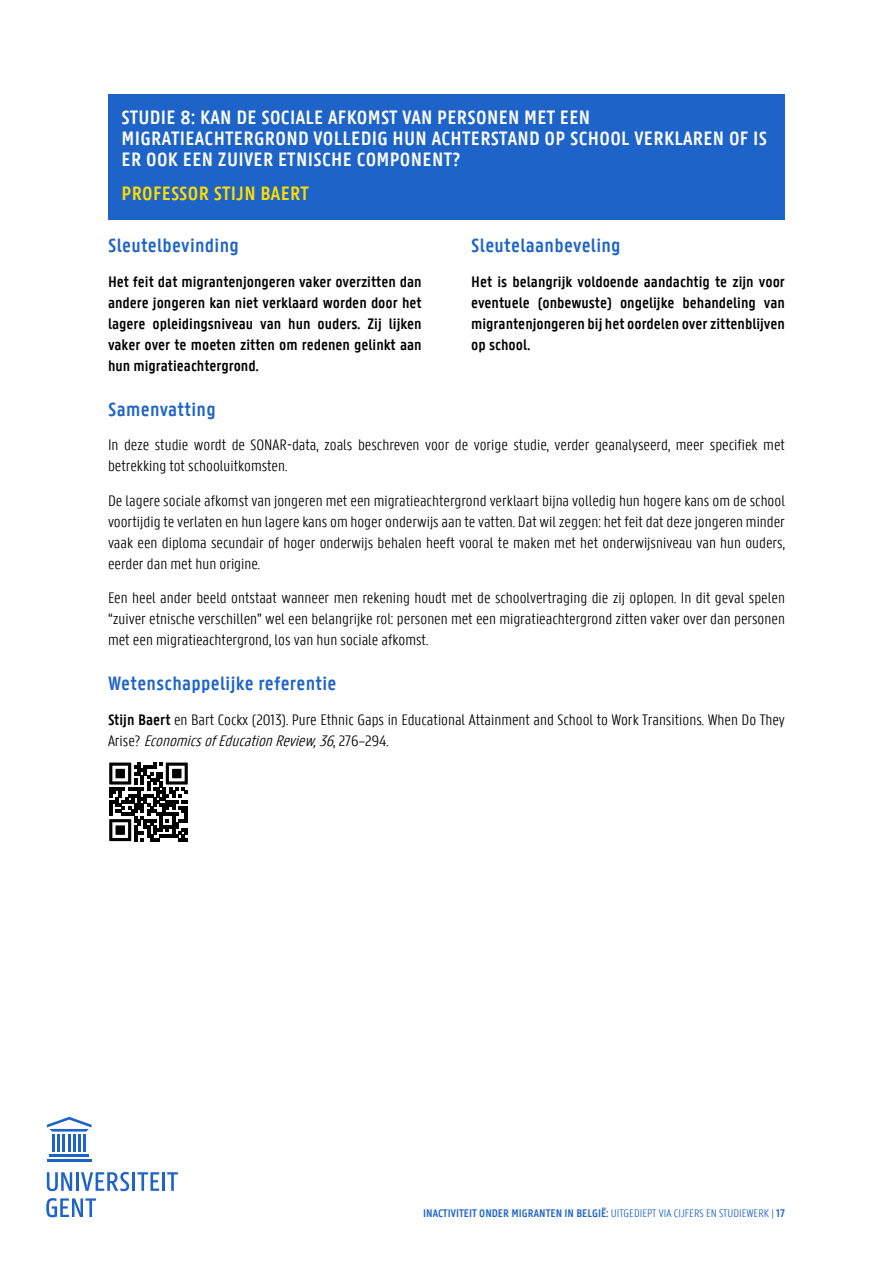
<style>
.page{position:relative;width:893px;height:1263px;background:#fff}
.page>*{position:absolute;margin:0;border:0;box-sizing:border-box;transform-origin:0 0}
.t1{font:600 21px/21px "U Gent Panno Text";letter-spacing:.015em;color:#fff}
.t2{font:600 21px "U Gent Panno Text";letter-spacing:.015em;color:#1e64c8}
.t3{font:600 21px "U Gent Panno Text";letter-spacing:.015em;color:#fd0}
.t4{font:300 16.5px/21px "U Gent Panno Text";color:#000}
.t5{font:600 16.5px/21px "U Gent Panno Text";color:#000;text-align:justify}
.t6{font:600 12px "U Gent Panno Text";color:#1e64c8}
.s1{font-weight:600}
.s2{font-style:italic}
.s3{font-weight:300}
</style>
<div class="page">
<hr style="left:49px;top:1154px;width:40px;height:2px;background:#1e64c8">
<hr style="left:47px;top:1159px;width:45px;height:3px;background:#1e64c8">
<svg style="left:47px;top:1117px;width:45px;height:34px"></svg>
<svg style="left:47px;top:1172px;width:25px;height:19px"></svg>
<hr style="left:76px;top:1172px;width:3px;height:19px;background:#1e64c8">
<svg style="left:81px;top:1172px;width:48px;height:19px"></svg>
<hr style="left:132px;top:1172px;width:3px;height:19px;background:#1e64c8">
<svg style="left:137px;top:1172px;width:22px;height:19px"></svg>
<hr style="left:162px;top:1172px;width:3px;height:19px;background:#1e64c8">
<svg style="left:167px;top:1172px;width:11px;height:19px"></svg>
<svg style="left:46px;top:1198px;width:50px;height:19px"></svg>
<div style="left:108px;top:94px;width:677px;height:90px;background:#1e64c8"></div>
<div style="left:108px;top:171px;width:677px;height:48px;background:#1e64c8"></div>
<svg style="left:109px;top:841px;width:79px;height:1px"></svg>
<svg style="left:109px;top:762px;width:79px;height:79px"></svg>
<p class="t1" style="left:122px;top:106px;width:647px">STUDIE 8: KAN DE SOCIALE AFKOMST VAN PERSONEN MET EEN<br>MIGRATIEACHTERGROND VOLLEDIG HUN ACHTERSTAND OP SCHOOL VERKLAREN OF IS<br>ER OOK EEN ZUIVER ETNISCHE COMPONENT?</p>
<p class="t3" style="left:122px;top:181px;width:189px">PROFESSOR STIJN BAERT</p>
<p class="t2" style="left:108px;top:233px;width:132px">Sleutelbevinding</p>
<p class="t5" style="left:108px;top:271px;width:315px">Het feit dat migrantenjongeren vaker overzitten dan andere jongeren kan niet verklaard worden door het lagere opleidingsniveau van hun ouders. Zij lijken vaker over te moeten zitten om redenen gelinkt aan hun migratieachtergrond.</p>
<p class="t2" style="left:471px;top:233px;width:151px">Sleutelaanbeveling</p>
<p class="t5" style="left:471px;top:271px;width:315px">Het is belangrijk voldoende aandachtig te zijn voor eventuele (onbewuste) ongelijke behandeling van migrantenjongeren bij het oordelen over zittenblijven op school.</p>
<p class="t2" style="left:108px;top:396px;width:109px">Samenvatting</p>
<p class="t4" style="left:108px;top:434px;width:678px">In deze studie wordt de SONAR-data, zoals beschreven voor de vorige studie, verder geanalyseerd, meer specifiek met betrekking tot schooluitkomsten.</p>
<p class="t4" style="left:108px;top:490px;width:678px;text-align:justify">De lagere sociale afkomst van jongeren met een migratieachtergrond verklaart bijna volledig hun hogere kans om de school voortijdig te verlaten en hun lagere kans om hoger onderwijs aan te vatten. Dat wil zeggen: het feit dat deze jongeren minder vaak een diploma secundair of hoger onderwijs behalen heeft vooral te maken met het onderwijsniveau van hun ouders, eerder dan met hun origine.</p>
<p class="t4" style="left:108px;top:587px;width:678px;text-align:justify">Een heel ander beeld ontstaat wanneer men rekening houdt met de schoolvertraging die zij oplopen. In dit geval spelen “zuiver etnische verschillen” wel een belangrijke rol: personen met een migratieachtergrond zitten vaker over dan personen met een migratieachtergrond, los van hun sociale afkomst.</p>
<p class="t2" style="left:108px;top:671px;width:230px">Wetenschappelijke referentie</p>
<p class="t4" style="left:108px;top:709px;width:678px"><span class="s1">Stijn Baert</span> en Bart Cockx (2013). Pure Ethnic Gaps in Educational Attainment and School to Work Transitions. When Do They<br>A r i s e ? <span class="s2">EconomicsofEducationReview,36</span>, 2 7 6 – 2 9 4 .</p>
<p class="t6" style="left:423px;top:1206px;width:363px">INACTIVITEIT ONDER MIGRANTEN IN BELGIË: <span class="s3">UITGEDIEPT VIA CIJFERS EN STUDIEWERK |</span> 17</p>
</div>
